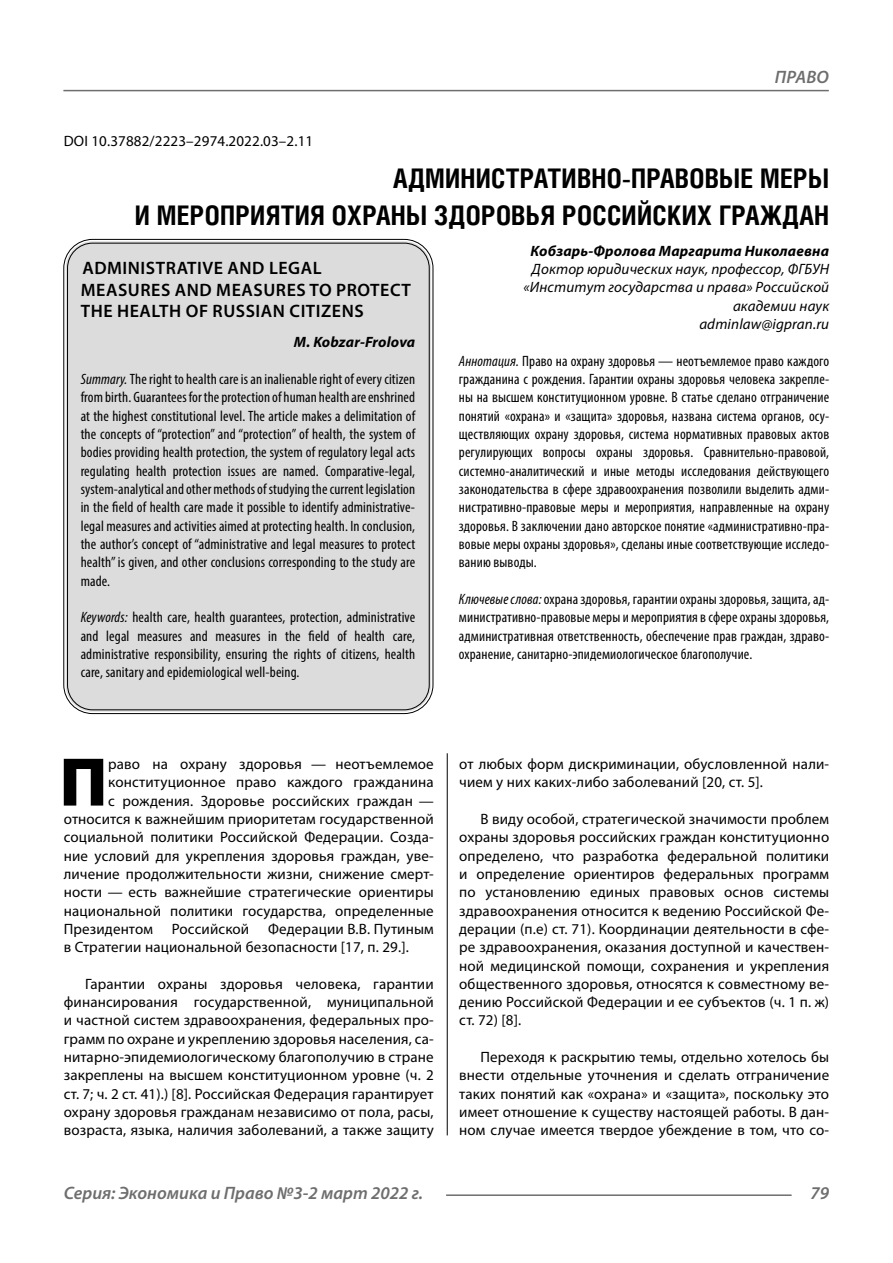
<style>
.page{position:relative;width:893px;height:1263px;background:#fff}
.page>*{position:absolute;margin:0;border:0;box-sizing:border-box;transform-origin:0 0}
.Bukvica{font:900 69.3px "Myriad Pro";color:#000}
.Header{font:700 27px/37.5px "Helios Cond C";letter-spacing:.01em;color:#000;text-align:right}
.Header-eng{font:600 18px/21.6px "Myriad Pro";letter-spacing:.03em;color:#000}
.t1{font:italic 600 18px "Myriad Pro";color:#6e6e6e}
.Normal{font:15px/18.3px "Myriad Pro";letter-spacing:.01em;color:#000;text-align:justify}
.Annotation-eng{font:condensed 15px/18.3px "Myriad Pro";letter-spacing:.01em;color:#000;text-align:justify}
.Annotation-rus{font:condensed 15px/18.3px "Myriad Pro";letter-spacing:.01em;color:#000;text-align:justify}
.Bukvica-2{font:15px/18.3px "Myriad Pro";letter-spacing:.01em;color:#000}
.Author-doc{font:italic 15px/18.3px "Myriad Pro";letter-spacing:.01em;color:#000;text-align:right}
.DOI{font:15px "Myriad Pro";letter-spacing:.01em;color:#000}
.Author{font:italic 700 15px "Myriad Pro";letter-spacing:.01em;color:#000}
.Author-email{font:italic 15px "Myriad Pro";letter-spacing:.01em;color:#000}
.Author-eng{font:italic 700 15px "Myriad Pro";letter-spacing:.01em;color:#000}
.s1{font-style:italic}
</style>
<div class="page">
<hr style="left:447px;top:751px;width:1px;height:384px;background:#000">
<div style="left:66px;top:241px;width:365px;height:471px;background:#dcdcdc;border-radius:27px"></div>
<hr style="left:63px;top:90px;width:766px;height:1px;background:#6e6e6e">
<hr style="left:446px;top:1194px;width:346px;height:2px;background:#6e6e6e">
<p class="t1" style="left:775px;top:66px;width:24px">Право</p>
<p class="DOI" style="left:64px;top:132px;width:251px">DOI 10.37882/2223–2974.2022.03–2.11</p>
<p class="Header" style="left:135px;top:159px;width:696px">АДМИНИСТРАТИВНО-ПРАВОВЫЕ МЕРЫ<br>И МЕРОПРИЯТИЯ ОХРАНЫ ЗДОРОВЬЯ РОССИЙСКИХ ГРАЖДАН</p>
<p class="Author" style="left:531px;top:241px;width:300px">Кобзарь-Фролова Маргарита Николаевна</p>
<p class="Author-doc" style="left:524px;top:260px;width:307px">Доктор юридических наук, профессор, ФГБУН «Институт государства и права» Российской академии наук</p>
<p class="Author-email" style="left:699px;top:315px;width:131px">adminlaw@igpran.ru</p>
<p class="Annotation-rus" style="left:459px;top:351px;width:372px"><span class="s1">Аннотация.</span> Право на охрану здоровья — неотъемлемое право каждого гражданина с рождения. Гарантии охраны здоровья человека закрепле&shy;ны на высшем конституционном уровне. В статье сделано отграничение понятий «охрана» и «защита» здоровья, названа система органов, осу&shy;ществляющих охрану здоровья, система нормативных правовых актов регулирующих вопросы охраны здоровья. Сравнительно-правовой, системно-аналитический и иные методы исследования действующего законодательства в сфере здравоохранения позволили выделить адми&shy;нистративно-правовые меры и мероприятия, направленные на охрану здоровья. В заключении дано авторское понятие «административно-пра&shy;вовые меры охраны здоровья», сделаны иные соответствующие исследо&shy;ванию выводы.</p>
<p class="Annotation-rus" style="left:459px;top:590px;width:372px"><span class="s1">Ключевые слова:</span> охрана здоровья, гарантии охраны здоровья, защита, ад&shy;министративно-правовые меры и мероприятия в сфере охраны здоровья, административная ответственность, обеспечение прав граждан, здраво&shy;охранение, санитарно-эпидемиологическое благополучие.</p>
<p class="Header-eng" style="left:81px;top:257px;width:332px">ADMINISTRATIVE AND LEGAL<br>MEASURES AND MEASURES TO PROTECT<br>THE HEALTH OF RUSSIAN CITIZENS</p>
<p class="Author-eng" style="left:294px;top:333px;width:123px">M. Kobzar-Frolova</p>
<p class="Annotation-eng" style="left:81px;top:370px;width:336px"><span class="s1">Summary.</span> The right to health care is an inalienable right of every citizen from birth. Guarantees for the protection of human health are enshrined at the highest constitutional level. The article makes a delimitation of the concepts of “protection” and “protection” of health, the system of bodies providing health protection, the system of regulatory legal acts regulating health protection issues are named. Comparative-legal, system-analytical and other methods of studying the current legislation in the field of health care made it possible to identify administrative&shy;legal measures and activities aimed at protecting health. In conclusion, the author’s concept of “administrative and legal measures to protect health” is given, and other conclusions corresponding to the study are made.</p>
<p class="Annotation-eng" style="left:81px;top:608px;width:336px"><span class="s1">Keywords:</span> health care, health guarantees, protection, administrative and legal measures and measures in the field of health care, administrative responsibility, ensuring the rights of citizens, health care, sanitary and epidemiological well-being.</p>
<p class="Bukvica" style="left:59px;top:736px;width:50px">П</p>
<p class="Bukvica-2" style="left:108px;top:754px;width:327px">раво на охрану здоровья — неотъемлемое</p>
<p class="Bukvica-2" style="left:108px;top:773px;width:327px">конституционное право каждого гражданина</p>
<p class="Bukvica-2" style="left:108px;top:791px;width:327px">с рождения. Здоровье российских граждан —</p>
<p class="Bukvica-2" style="left:64px;top:809px;width:371px">относится к важнейшим приоритетам государственной</p>
<p class="Bukvica-2" style="left:64px;top:828px;width:371px">социальной политики Российской Федерации. Созда-</p>
<p class="Bukvica-2" style="left:64px;top:846px;width:371px">ние условий для укрепления здоровья граждан, уве-</p>
<p class="Bukvica-2" style="left:64px;top:864px;width:371px">личение продолжительности жизни, снижение смерт-</p>
<p class="Bukvica-2" style="left:64px;top:883px;width:371px">ности — есть важнейшие стратегические ориентиры</p>
<p class="Bukvica-2" style="left:64px;top:901px;width:371px">национальной политики государства, определенные</p>
<p class="Bukvica-2" style="left:64px;top:919px;width:91px">Президентом</p>
<p class="Bukvica-2" style="left:172px;top:919px;width:79px">Российской</p>
<p class="Bukvica-2" style="left:64px;top:919px;width:371px;text-indent:204px">Федерации В.В. Путиным в Стратегии национальной безопасности [17, п. 29.].</p>
<p class="Normal" style="left:64px;top:974px;width:371px;text-indent:21px">Гарантии охраны здоровья человека, гарантии финансирования государственной, муниципальной и частной систем здравоохранения, федеральных про&shy;грамм по охране и укреплению здоровья населения, са&shy;нитарно-эпидемиологическому благополучию в стране закреплены на высшем конституционном уровне (ч. 2 ст. 7; ч. 2 ст. 41).) [8]. Российская Федерация гарантирует охрану здоровья гражданам независимо от пола, расы, возраста, языка, наличия заболеваний, а также защиту</p>
<p class="Normal" style="left:459px;top:754px;width:371px">от любых форм дискриминации, обусловленной нали&shy;чием у них каких-либо заболеваний [20, ст. 5].</p>
<p class="Normal" style="left:459px;top:809px;width:371px;text-indent:21px">В виду особой, стратегической значимости проблем охраны здоровья российских граждан конституционно определено, что разработка федеральной политики и определение ориентиров федеральных программ по установлению единых правовых основ системы здравоохранения относится к ведению Российской Фе&shy;дерации (п.е) ст. 71). Координации деятельности в сфе&shy;ре здравоохранения, оказания доступной и качествен&shy;ной медицинской помощи, сохранения и укрепления общественного здоровья, относятся к совместному ве&shy;дению Российской Федерации и ее субъектов (ч. 1 п. ж) ст. 72) [8].</p>
<p class="Normal" style="left:459px;top:1048px;width:371px;text-indent:21px">Переходя к раскрытию темы, отдельно хотелось бы внести отдельные уточнения и сделать отграничение таких понятий как «охрана» и «защита», поскольку это имеет отношение к существу настоящей работы. В дан&shy;ном случае имеется твердое убеждение в том, что со-</p>
<p class="t1" style="left:64px;top:1182px;width:361px">Серия: Экономика и Право №3-2 март 2022 г.</p>
<p class="t1" style="left:810px;top:1182px;width:20px">79</p>
</div>
